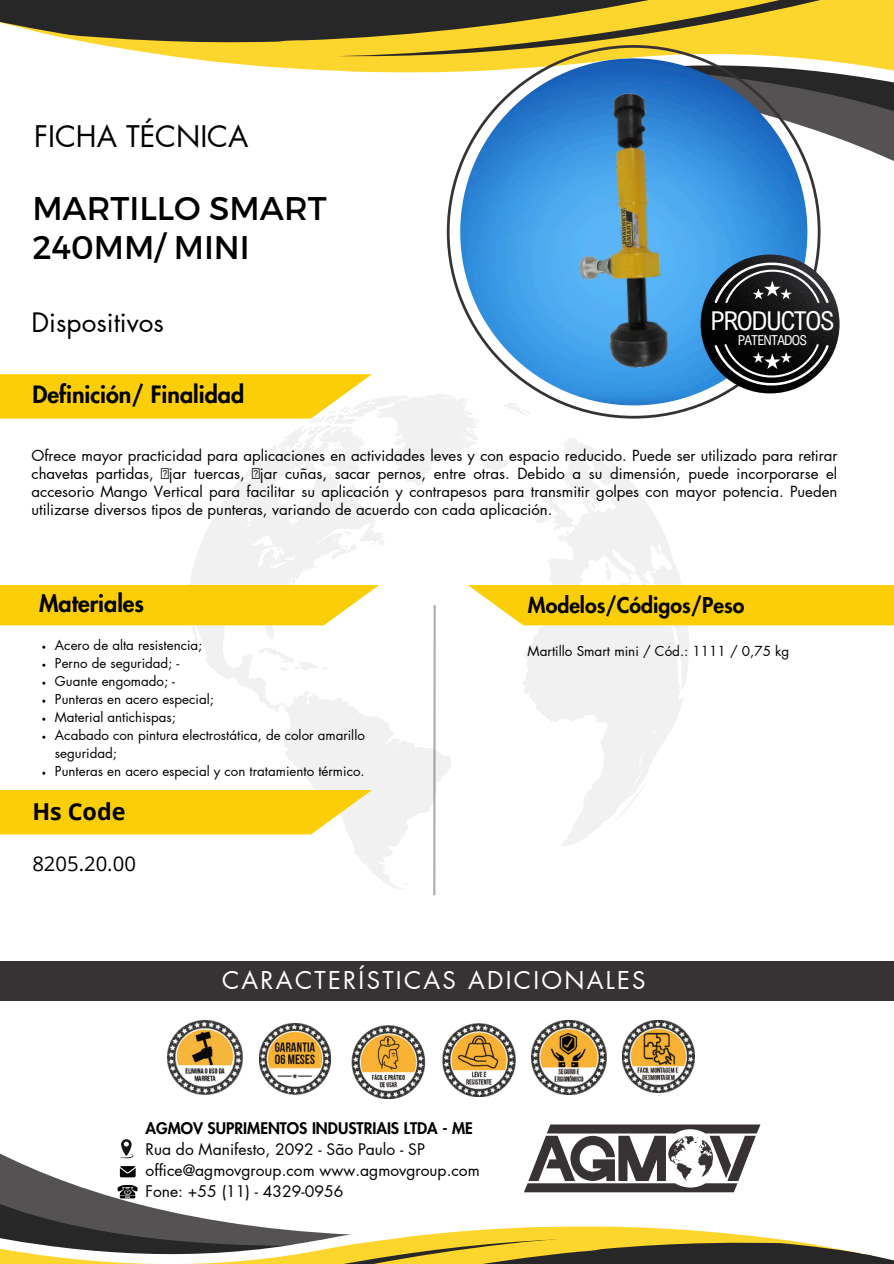
<style>
.page{position:relative;width:894px;height:1264px;background:#fff}
.page>*{position:absolute;margin:0;border:0;box-sizing:border-box;transform-origin:0 0}
.t1{font:32.7px/38.7px "Montserrat";color:#000}
.t2{font:29.1px "Futura LT Pro";color:#000}
.t3{font:26.1px "Futura LT Pro";color:#000}
.t4{font:25.95px "Arial Nova Cond";letter-spacing:-.05em;color:#fff}
.t5{font:24px "Futura LT Pro";letter-spacing:.095em;color:#fff}
.t6{font:800 23.25px "Futura LT Pro";color:#000}
.t7{font:700 23.25px "Open Sans";color:#000}
.t8{font:800 21.15px "Futura LT Pro";color:#000}
.t9{font:20.25px "Open Sans";color:#000}
.t10{font:15.6px "Futura LT Pro";color:#000}
.t11{font:800 15.6px "Futura LT Pro";color:#000}
.t12{font:15px/18.1px "Futura LT Pro";color:#000;text-align:justify}
.t13{font:13.65px "Arial Nova Cond";letter-spacing:-.055em;color:#fff}
.t14{font:13.5px "Futura LT Pro";color:#000}
.t15{font:13.35px/18px "Futura LT Pro";color:#000}
</style>
<div class="page">
<svg style="left:188px;top:394px;width:501px;height:495px"></svg>
<hr style="left:433px;top:605px;width:2px;height:290px;background:#373334">
<svg style="left:0;top:1153px;width:134px;height:16px"></svg>
<svg style="left:0;top:1169px;width:893px;height:94px"></svg>
<svg style="left:820px;top:108px;width:73px;height:50px;fill:#555253"></svg>
<svg style="left:0;top:0;width:893px;height:108px"></svg>
<div style="left:0;top:374px;width:372px;height:44px;background:#fcce08"></div>
<div style="left:467px;top:585px;width:426px;height:40px;background:#fcce08"></div>
<div style="left:0;top:790px;width:372px;height:44px;background:#fcce08"></div>
<div style="left:0;top:961px;width:893px;height:40px;background:#373334"></div>
<svg style="left:446px;top:45px;width:374px;height:373px"></svg>
<svg style="left:523px;top:1124px;width:237px;height:68px"></svg>
<svg style="left:120px;top:1166px;width:16px;height:11px"></svg>
<svg style="left:117px;top:1184px;width:21px;height:14px"></svg>
<svg style="left:120px;top:1139px;width:13px;height:19px"></svg>
<svg style="left:0;top:585px;width:379px;height:40px"></svg>
<img style="left:351px;top:1025px;width:75px;height:73px">
<img style="left:442px;top:1023px;width:73px;height:73px">
<img style="left:531px;top:1020px;width:75px;height:74px">
<img style="left:622px;top:1020px;width:72px;height:72px">
<img style="left:259px;top:1023px;width:71px;height:71px">
<img style="left:168px;top:1020px;width:74px;height:74px">
<img style="left:544px;top:60px;width:156px;height:369px">
<img style="left:700px;top:254px;width:139px;height:139px;border-radius:50%">
<svg style="left:714px;top:262px;width:114px;height:41px"></svg>
<svg style="left:714px;top:344px;width:114px;height:41px"></svg>
<p class="t2" style="left:34px;top:123px;width:216px">FICHA TÉCNICA</p>
<p class="t1" style="left:32px;top:187px;width:296px">MARTILLO SMART<br>240MM/ MINI</p>
<h4 class="t3" style="left:32px;top:310px;width:134px">Dispositivos</h4>
<p class="t6" style="left:32px;top:384px;width:213px">Definición/ Finalidad</p>
<p class="t4" style="left:710px;top:305px;width:125px">PRODUCTOS</p>
<p class="t13" style="left:737px;top:331px;width:71px">PATENTADOS</p>
<h5 class="t12" style="left:32px;top:447px;width:807px">Ofrece mayor practicidad para aplicaciones en actividades leves y con espacio reducido. Puede ser utilizado para retirar chavetas partidas, jar tuercas, jar cuñas, sacar pernos, entre otras. Debido a su dimensión, puede incorporarse el accesorio Mango Vertical para facilitar su aplicación y contrapesos para transmitir golpes con mayor potencia. Pueden utilizarse diversos tipos de punteras, variando de acuerdo con cada aplicación.</h5>
<p class="t6" style="left:39px;top:593px;width:107px">Materiales</p>
<h5 class="t8" style="left:528px;top:595px;width:218px">Modelos/Códigos/Peso</h5>
<p class="t15" style="left:55px;top:636px;width:149px">Acero de alta resistencia;</p>
<p class="t15" style="left:55px;top:654px;width:126px">Perno de seguridad; -</p>
<p class="t15" style="left:55px;top:672px;width:121px">Guante engomado; -</p>
<p class="t15" style="left:55px;top:690px;width:160px">Punteras en acero especial;</p>
<p class="t15" style="left:55px;top:708px;width:122px">Material antichispas;</p>
<p class="t15" style="left:55px;top:726px;width:311px">Acabado con pintura electrostática, de color amarillo seguridad;</p>
<h3 class="t15" style="left:55px;top:762px;width:311px">Punteras en acero especial y con tratamiento térmico.</h3>
<h5 class="t7" style="left:32px;top:795px;width:95px">Hs Code</h5>
<p class="t9" style="left:32px;top:849px;width:105px">8205.20.00</p>
<p class="t14" style="left:527px;top:644px;width:263px">Martillo Smart mini / Cód.: 1111 / 0,75 kg</p>
<p class="t5" style="left:222px;top:968px;width:425px">CARACTERÍSTICAS ADICIONALES</p>
<p class="t11" style="left:145px;top:1120px;width:328px">AGMOV SUPRIMENTOS INDUSTRIAIS LTDA - ME</p>
<p class="t10" style="left:145px;top:1141px;width:281px">Rua do Manifesto, 2092 - São Paulo - SP</p>
<p class="t10" style="left:145px;top:1163px;width:335px">office@agmovgroup.com www.agmovgroup.com</p>
<p class="t10" style="left:145px;top:1184px;width:199px">Fone: +55 (11) - 4329-0956</p>
</div>
